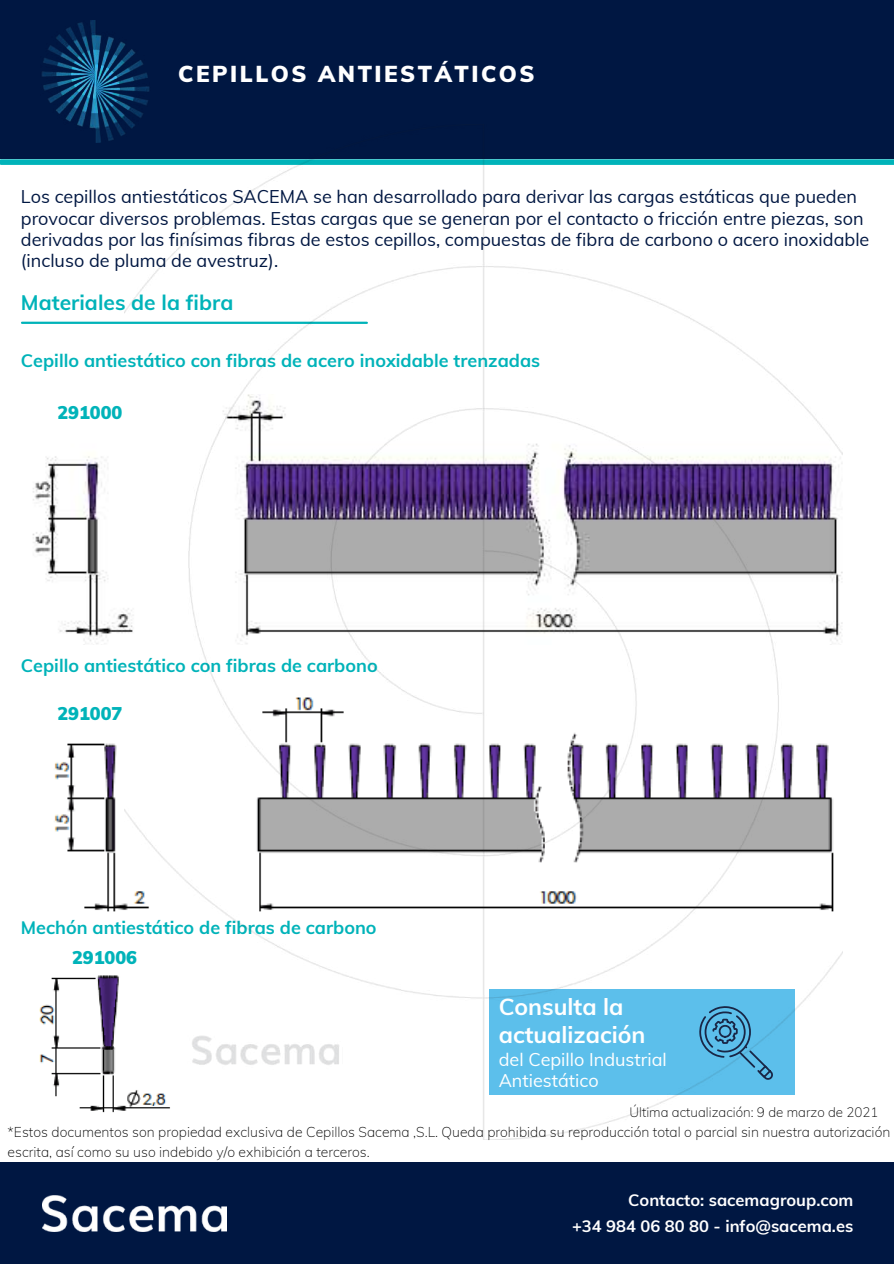
<style>
.page{position:relative;width:894px;height:1264px;background:#fff}
.page>*{position:absolute;margin:0;border:0;box-sizing:border-box;transform-origin:0 0}
.t1{font:700 23.1px/28.2px "Muli";color:#fff}
.t2{font:900 22.5px "Muli";letter-spacing:.11em;color:#fff}
.t3{font:700 21px "Muli";color:#00b3b9}
.t4{font:18px/21.5px "Muli";color:#001742}
.t5{font:700 18px "Muli";color:#00b3b9}
.t6{font:18px/21.5px "Muli";color:#fff}
.t7{font:900 18px "Muli";color:#00b3b9}
.t8{font:700 16.5px/26px "Muli";color:#fff;text-align:right}
.t9{font:200 13.95px/19.5px "Muli";color:#000}
.t10{font:200 13.35px "Muli";color:#000}
</style>
<div class="page">
<div style="left:0;top:0;width:893px;height:159px;background:#001742"></div>
<img style="left:42px;top:20px;width:108px;height:122px">
<div style="left:1px;top:159px;width:892px;height:6px;background:#00b3b9"></div>
<div style="left:0;top:1162px;width:893px;height:101px;background:#001742"></div>
<img style="left:42px;top:1195px;width:184px;height:36px">
<hr style="left:22px;top:322px;width:345px;height:2px;background:#00b3b9">
<img style="left:32px;top:452px;width:811px;height:192px">
<img style="left:54px;top:743px;width:71px;height:169px">
<img style="left:39px;top:975px;width:86px;height:138px">
<img style="left:125px;top:125px;width:717px;height:1014px">
<p class="t2" style="left:178px;top:60px;width:358px">CEPILLOS ANTIESTÁTICOS</p>
<p class="t4" style="left:21px;top:186px;width:849px">Los cepillos antiestáticos SACEMA se han desarrollado para derivar las cargas estáticas que pueden provocar diversos problemas. Estas cargas que se generan por el contacto o fricción entre piezas, son derivadas por las finísimas fibras de estos cepillos, compuestas de fibra de carbono o acero inoxidable (incluso de pluma de avestruz).</p>
<p class="t3" style="left:21px;top:289px;width:214px">Materiales de la fibra</p>
<p class="t5" style="left:21px;top:349px;width:520px">Cepillo antiestático con fibras de acero inoxidable trenzadas</p>
<p class="t7" style="left:57px;top:401px;width:66px">291000</p>
<p class="t5" style="left:21px;top:654px;width:358px">Cepillo antiestático con fibras de carbono</p>
<p class="t7" style="left:57px;top:701px;width:66px">291007</p>
<p class="t5" style="left:21px;top:915px;width:357px">Mechón antiestático de fibras de carbono</p>
<p class="t7" style="left:72px;top:945px;width:66px">291006</p>
<p class="t1" style="left:498px;top:992px;width:148px">Consulta la actualización</p>
<p class="t6" style="left:498px;top:1048px;width:169px">del Cepillo Industrial<br>Antiestático</p>
<p class="t10" style="left:629px;top:1103px;width:250px">Última actualización: 9 de marzo de 2021</p>
<p class="t9" style="left:8px;top:1122px;width:884px">*Estos documentos son propiedad exclusiva de Cepillos Sacema ,S.L. Queda prohibida su reproducción total o parcial sin nuestra autorización escrita, así como su uso indebido y/o exhibición a terceros.</p>
<p class="t8" style="left:572px;top:1187px;width:283px">Contacto: sacemagroup.com<br>+34 984 06 80 80 - info@sacema.es</p>
</div>
